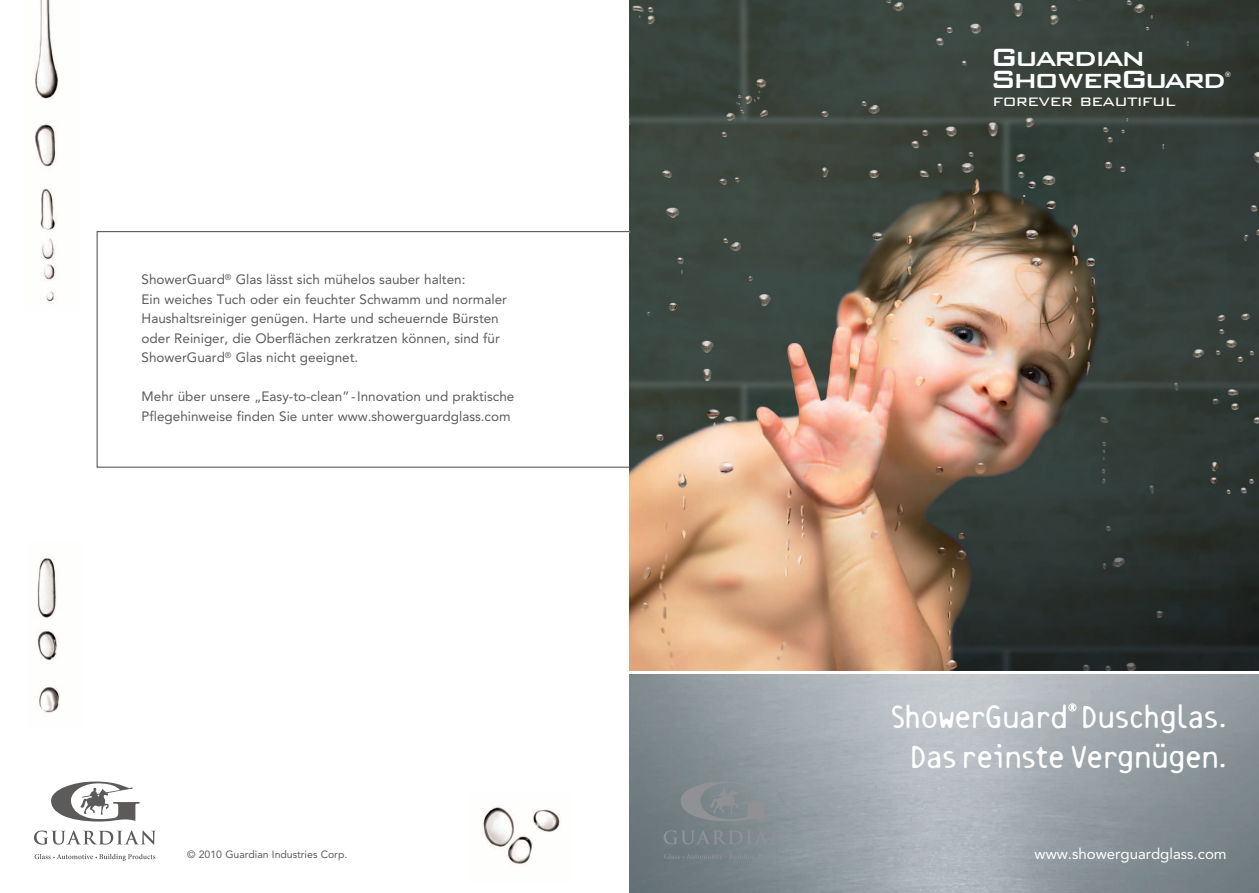
<style>
.page{position:relative;width:1259px;height:893px;background:#fff}
.page>*{position:absolute;margin:0;border:0;box-sizing:border-box;transform-origin:0 0}
.t1{font:40.5px "Resbaloso";letter-spacing:.07em;color:#fff;scale:.9 1}
.t2{font:500 33.45px "Bank Gothic BT";letter-spacing:-.07em;color:#fff}
.t3{font:300 20.1px "Bank Gothic BT";letter-spacing:-.03em;color:#fff}
.t4{font:15px "Avenir LT Std";color:#fff}
.t5{font:13.5px/19.5px "Avenir LT Std";color:#5d5b5a}
.t6{font:10.5px "Avenir LT Std";color:#5d5b5a}
.t7{font:500 7.5px "Bank Gothic BT";color:#fff}
</style>
<div class="page">
<img style="left:629px;top:674px;width:630px;height:219px">
<svg style="left:680px;top:781px;width:89px;height:40px;background:#858d91"></svg>
<svg style="left:663px;top:830px;width:122px;height:14px;background:#7e878b"></svg>
<svg style="left:664px;top:854px;width:121px;height:7px"></svg>
<img style="left:629px;top:0;width:630px;height:671px">
<svg style="left:1071px;top:705px;width:3px;height:4px"></svg>
<div style="left:1068px;top:703px;width:8px;height:8px;border:1px solid #fff;border-radius:50%"></div>
<div style="left:97px;top:231px;width:533px;height:237px;border:1px solid #5d5b5a"></div>
<img style="left:34px;top:0;width:25px;height:304px">
<img style="left:37px;top:557px;width:23px;height:156px">
<img style="left:481px;top:805px;width:80px;height:60px">
<svg style="left:51px;top:781px;width:89px;height:40px"></svg>
<svg style="left:34px;top:830px;width:122px;height:15px"></svg>
<svg style="left:35px;top:854px;width:120px;height:7px"></svg>
<p class="t2" style="left:990px;top:39px;width:156px">Guardian</p>
<p class="t5" style="left:142px;top:270px;width:325px">ShowerGuard<sup>®</sup> Glas lässt sich mühelos sauber halten:</p>
<p class="t5" style="left:142px;top:289px;width:367px">Ein weiches Tuch oder ein feuchter Schwamm und normaler Haushaltsreiniger genügen. Harte und scheuernde Bürsten oder Reiniger, die Oberflächen zerkratzen können, sind für ShowerGuard<sup>®</sup> Glas nicht geeignet.</p>
<p class="t5" style="left:142px;top:387px;width:374px">Mehr über unsere „Easy-to-clean”-Innovation und praktische<br>Pflegehinweise finden Sie unter www.showerguardglass.com</p>
<p class="t2" style="left:990px;top:60px;width:238px">ShowerGuard</p>
<p class="t7" style="left:1225px;top:71px;width:8px">®</p>
<p class="t3" style="left:992px;top:90px;width:185px">forever beautiful</p>
<p class="t1" style="left:892px;top:695px;width:372px">ShowerGuard Duschglas.</p>
<p class="t1" style="left:911px;top:736px;width:350px">Das reinste Vergnügen.</p>
<p class="t6" style="left:187px;top:849px;width:162px">© 2010 Guardian Industries Corp.</p>
<p class="t4" style="left:1034px;top:845px;width:194px">www.showerguardglass.com</p>
</div>
